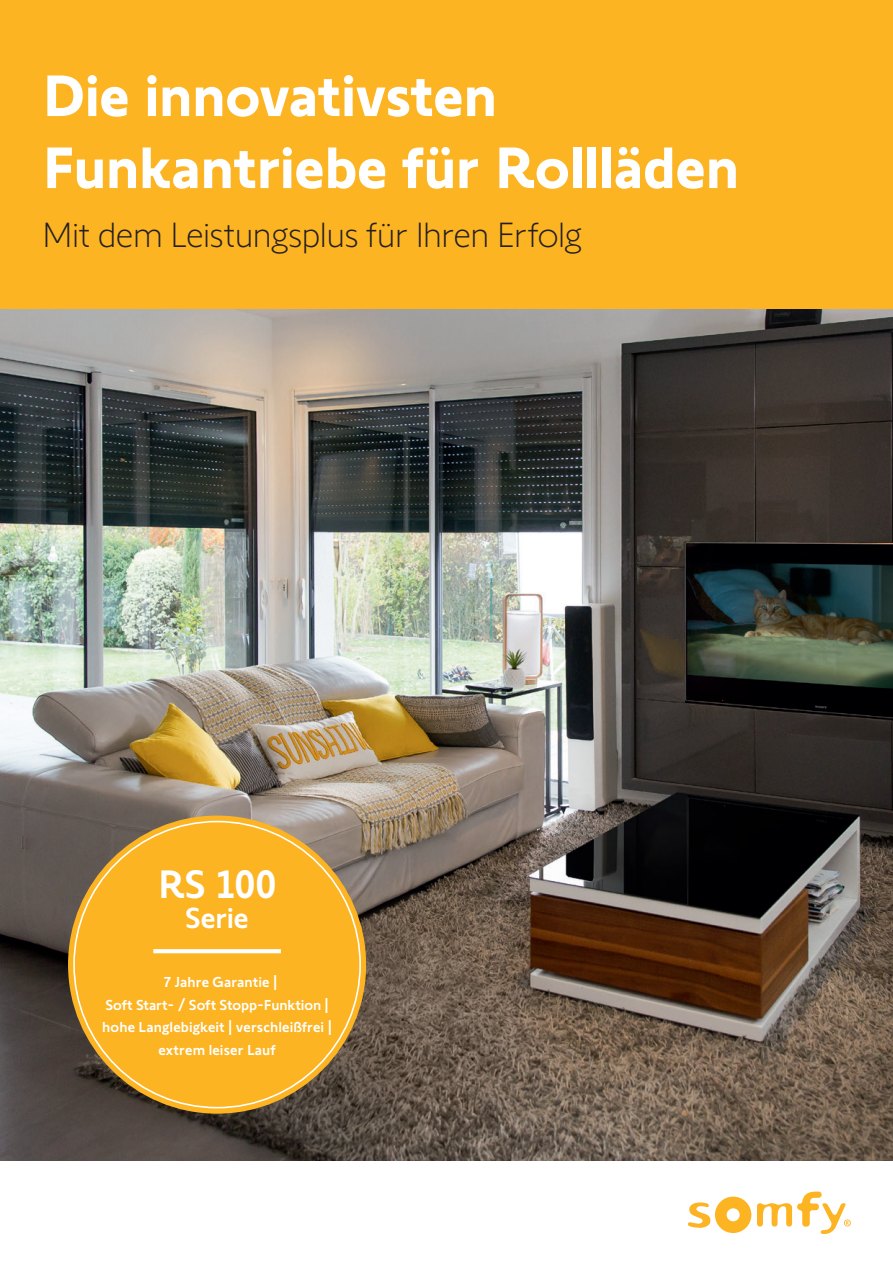
<style>
.page{position:relative;width:893px;height:1263px;background:#fff}
.page>*{position:absolute;margin:0;border:0;box-sizing:border-box;transform-origin:0 0}
.t1{font:700 60px/72px "Somfy Sans";letter-spacing:-.01em;color:#fff}
.t2{font:500 40.8px "Somfy Sans";color:#fff}
.t3{font:300 36px "Somfy Sans";letter-spacing:-.02em;color:#231f20}
.t4{font:500 29.85px "Somfy Sans";letter-spacing:-.005em;color:#fff}
.t5{font:500 14.85px/22.6px "Somfy Sans";color:#fff;text-align:center}
</style>
<div class="page">
<img style="left:0;top:308px;width:893px;height:852px">
<div style="left:68px;top:815px;width:298px;height:299px;background:#fcb423;border-radius:50%"></div>
<svg style="left:153px;top:949px;width:128px;height:4px"></svg>
<div style="left:0;top:0;width:893px;height:308px;background:#fcb423"></div>
<svg style="left:687px;top:1196px;width:64px;height:37px"></svg>
<svg style="left:757px;top:1191px;width:94px;height:43px"></svg>
<h1 class="t1" style="left:43px;top:52px;width:698px">Die innovativsten<br>Funkantriebe für Rollläden</h1>
<h3 class="t3" style="left:43px;top:208px;width:541px">Mit dem Leistungsplus für Ihren Erfolg</h3>
<h2 class="t2" style="left:158px;top:852px;width:120px">RS 100</h2>
<h3 class="t4" style="left:185px;top:894px;width:65px">Serie</h3>
<p class="t5" style="left:102px;top:969px;width:231px">7 Jahre Garantie |<br>Soft Start- / Soft Stopp-Funktion | hohe Langlebigkeit | verschleißfrei | extrem leiser Lauf</p>
</div>
